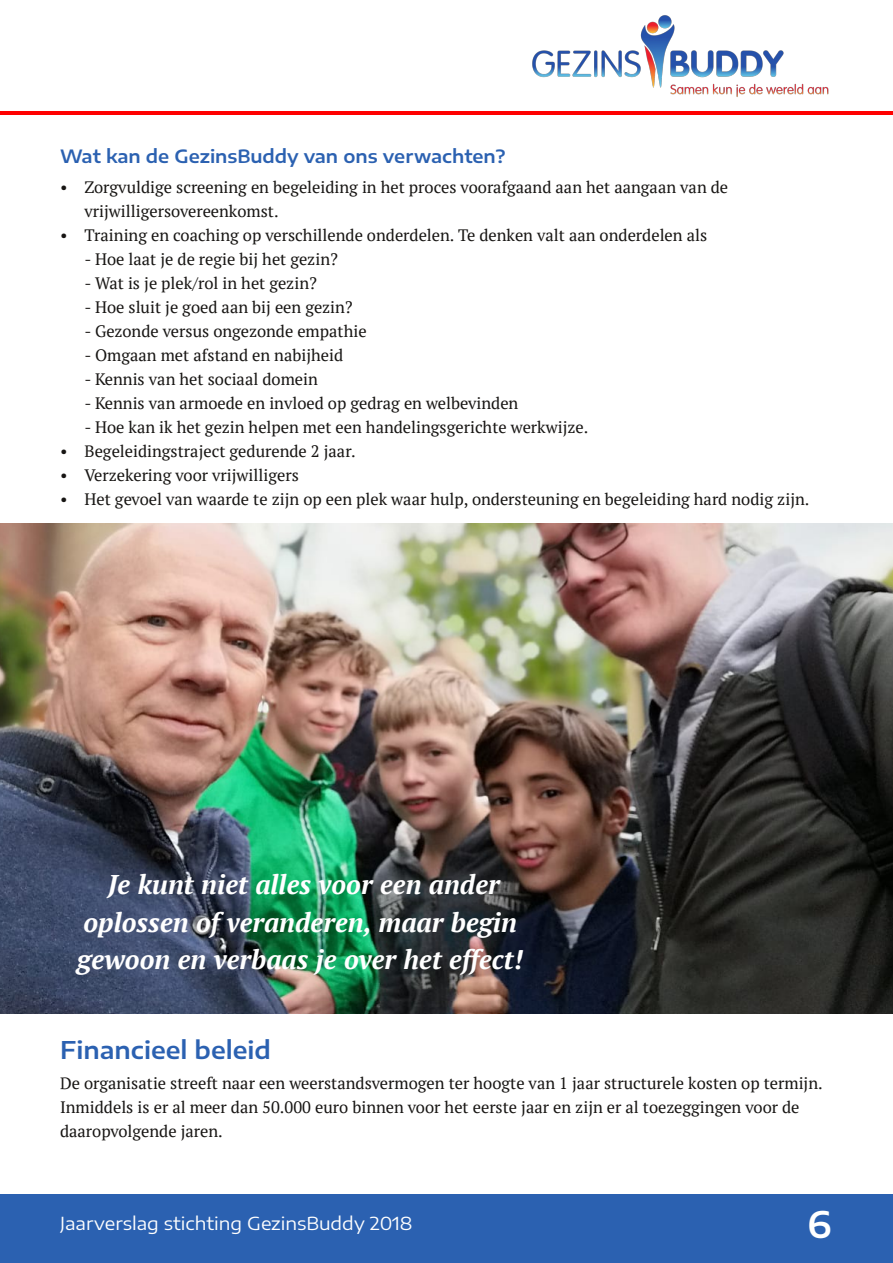
<style>
.page{position:relative;width:893px;height:1263px;background:#fff}
.page>*{position:absolute;margin:0;border:0;box-sizing:border-box;transform-origin:0 0}
.t1{font:600 36px "Encode Sans Expanded";color:#fff}
.t2{font:italic 700 27px/37.5px "PT Serif";color:#fff;text-align:center}
.t3{font:600 24px "Encode Sans Expanded";color:#2b61b1}
.t4{font:600 18px "Encode Sans Expanded";color:#2b61b1}
.t5{font:18px "Encode Sans Expanded";color:#fff}
.t6{font:16.5px/24px "PT Serif";color:#171513}
</style>
<div class="page">
<div style="left:0;top:1194px;width:893px;height:69px;background:#2b61b1"></div>
<hr style="left:0;top:111px;width:893px;height:4px;background:#f00">
<img style="left:532px;top:15px;width:297px;height:82px">
<img style="left:0;top:523px;width:893px;height:490px">
<p class="t4" style="left:60px;top:145px;width:447px">Wat kan de GezinsBuddy van ons verwachten?</p>
<p class="t6" style="left:85px;top:175px;width:645px;text-indent:-25px">• Zorgvuldige screening en begeleiding in het proces voorafgaand aan het aangaan van de vrijwilligersovereenkomst.</p>
<p class="t6" style="left:60px;top:223px;width:649px">• Training en coaching op verschillende onderdelen. Te denken valt aan onderdelen als</p>
<p class="t6" style="left:85px;top:247px;width:255px">- Hoe laat je de regie bij het gezin?</p>
<p class="t6" style="left:85px;top:271px;width:234px">- Wat is je plek/rol in het gezin?</p>
<p class="t6" style="left:85px;top:295px;width:270px">- Hoe sluit je goed aan bij een gezin?</p>
<p class="t6" style="left:85px;top:319px;width:284px">- Gezonde versus ongezonde empathie</p>
<p class="t6" style="left:85px;top:343px;width:260px">- Omgaan met afstand en nabijheid</p>
<p class="t6" style="left:85px;top:367px;width:235px">- Kennis van het sociaal domein</p>
<p class="t6" style="left:85px;top:391px;width:435px">- Kennis van armoede en invloed op gedrag en welbevinden</p>
<p class="t6" style="left:85px;top:415px;width:505px">- Hoe kan ik het gezin helpen met een handelingsgerichte werkwijze.</p>
<p class="t6" style="left:60px;top:439px;width:297px">• Begeleidingstraject gedurende 2 jaar.</p>
<p class="t6" style="left:60px;top:463px;width:240px">• Verzekering voor vrijwilligers</p>
<p class="t6" style="left:60px;top:487px;width:751px">• Het gevoel van waarde te zijn op een plek waar hulp, ondersteuning en begeleiding hard nodig zijn.</p>
<h2 class="t2" style="left:77px;top:865px;width:447px">Je kunt niet alles voor een ander oplossen of veranderen, maar begin gewoon en verbaas je over het effect!</h2>
<h3 class="t3" style="left:60px;top:1034px;width:212px">Financieel beleid</h3>
<p class="t6" style="left:60px;top:1070px;width:764px">De organisatie streeft naar een weerstandsvermogen ter hoogte van 1 jaar structurele kosten op termijn.<br>Inmiddels is er al meer dan 50.000 euro binnen voor het eerste jaar en zijn er al toezeggingen voor de daaropvolgende jaren.</p>
<p class="t5" style="left:60px;top:1212px;width:354px">Jaarverslag stichting GezinsBuddy 2018</p>
<h1 class="t1" style="left:807px;top:1201px;width:26px">6</h1>
</div>
